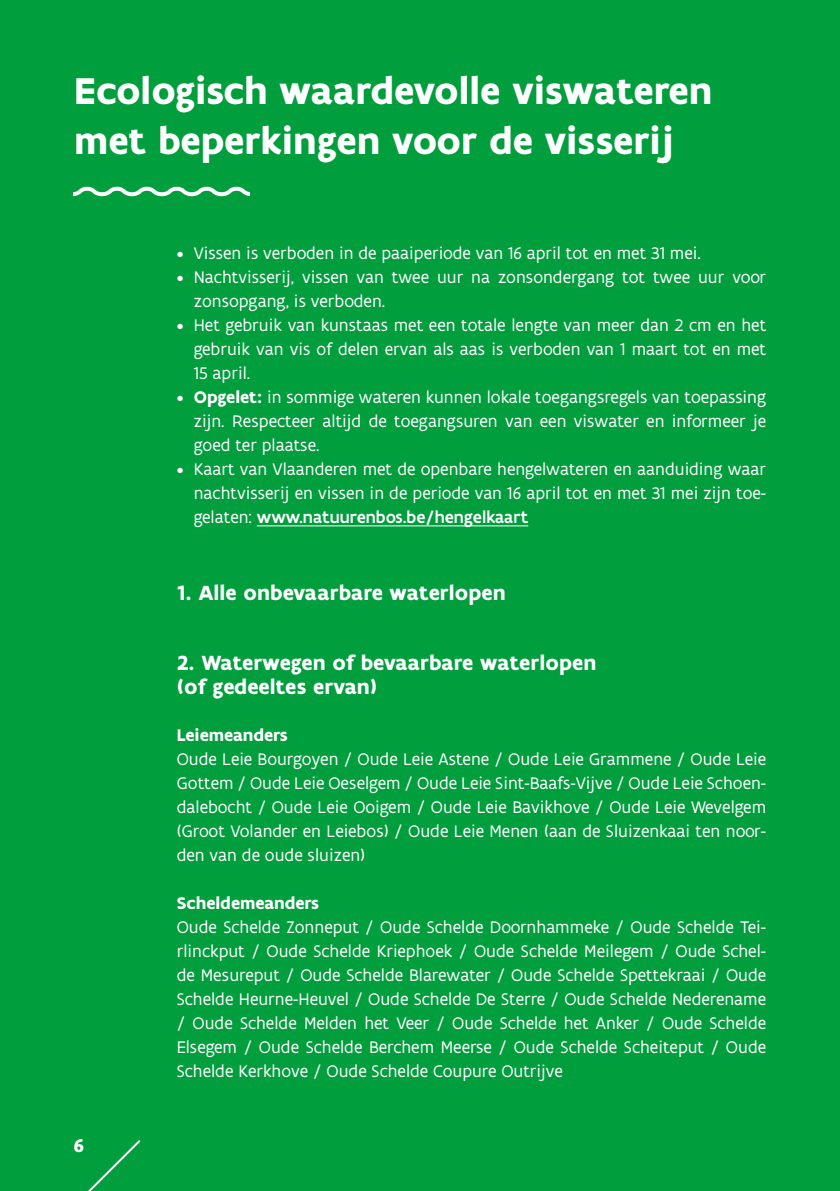
<style>
.page{position:relative;width:840px;height:1191px;background:#fff}
.page>*{position:absolute;margin:0;border:0;box-sizing:border-box;transform-origin:0 0}
.t1{font:700 40px/50px "Flanders Art Sans";color:#fff}
.t2{font:700 22px/24px "Flanders Art Sans";letter-spacing:.005em;color:#fff}
.t3{font:700 20px "Flanders Art Sans";color:#fff}
.t4{font:18px/24px "Flanders Art Sans";color:#fff;text-align:justify}
.t5{font:700 18px "Flanders Art Sans";color:#fff}
.s1{font-weight:700}
.s2{font-weight:500}
</style>
<div class="page">
<div style="left:0;top:0;width:839px;height:1191px;background:#009e3d"></div>
<hr style="left:257px;top:525px;width:271px;height:1px;background:#fff">
<svg style="left:88px;top:1140px;width:53px;height:51px"></svg>
<svg style="left:74px;top:186px;width:175px;height:11px"></svg>
<h1 class="t1" style="left:74px;top:66px;width:639px">Ecologisch waardevolle viswateren met beperkingen voor de visserij</h1>
<p class="t4" style="left:177px;top:240px;width:525px">• Vissen is verboden in de paaiperiode van 16 april tot en met 31 mei.</p>
<p class="t4" style="left:194px;top:264px;width:573px;text-indent:-17px">• Nachtvisserij, vissen van twee uur na zonsondergang tot twee uur voor zonsopgang, is verboden.</p>
<p class="t4" style="left:194px;top:312px;width:573px;text-indent:-17px">• Het gebruik van kunstaas met een totale lengte van meer dan 2 cm en het gebruik van vis of delen ervan als aas is verboden van 1 maart tot en met 15 april.</p>
<p class="t4" style="left:194px;top:384px;width:573px;text-indent:-17px">• <span class="s1">Opgelet:</span> in sommige wateren kunnen lokale toegangsregels van toepassing zijn. Respecteer altijd de toegangsuren van een viswater en informeer je goed ter plaatse.</p>
<p class="t4" style="left:194px;top:456px;width:573px;text-indent:-17px">• Kaart van Vlaanderen met de openbare hengelwateren en aanduiding waar nachtvisserij en vissen in de periode van 16 april tot en met 31 mei zijn toe&shy;gelaten: <span class="s2">www.natuurenbos.be/hengelkaart</span></p>
<p class="t2" style="left:177px;top:581px;width:330px">1. Alle onbevaarbare waterlopen</p>
<p class="t3" style="left:74px;top:1133px;width:12px">6</p>
<p class="t2" style="left:177px;top:651px;width:421px">2. Waterwegen of bevaarbare waterlopen (of gedeeltes ervan)</p>
<p class="t5" style="left:177px;top:723px;width:113px">Leiemeanders</p>
<p class="t4" style="left:177px;top:746px;width:590px">Oude Leie Bourgoyen / Oude Leie Astene / Oude Leie Grammene / Oude Leie Gottem / Oude Leie Oeselgem / Oude Leie Sint-Baafs-Vijve / Oude Leie Schoen&shy;dalebocht / Oude Leie Ooigem / Oude Leie Bavikhove / Oude Leie Wevelgem (Groot Volander en Leiebos) / Oude Leie Menen (aan de Sluizenkaai ten noor&shy;den van de oude sluizen)</p>
<p class="t5" style="left:177px;top:891px;width:144px">Scheldemeanders</p>
<p class="t4" style="left:177px;top:914px;width:590px">Oude Schelde Zonneput / Oude Schelde Doornhammeke / Oude Schelde Tei&shy;rlinckput / Oude Schelde Kriephoek / Oude Schelde Meilegem / Oude Schel&shy;de Mesureput / Oude Schelde Blarewater / Oude Schelde Spettekraai / Oude Schelde Heurne-Heuvel / Oude Schelde De Sterre / Oude Schelde Nederename / Oude Schelde Melden het Veer / Oude Schelde het Anker / Oude Schelde Elsegem / Oude Schelde Berchem Meerse / Oude Schelde Scheiteput / Oude Schelde Kerkhove / Oude Schelde Coupure Outrijve</p>
</div>
